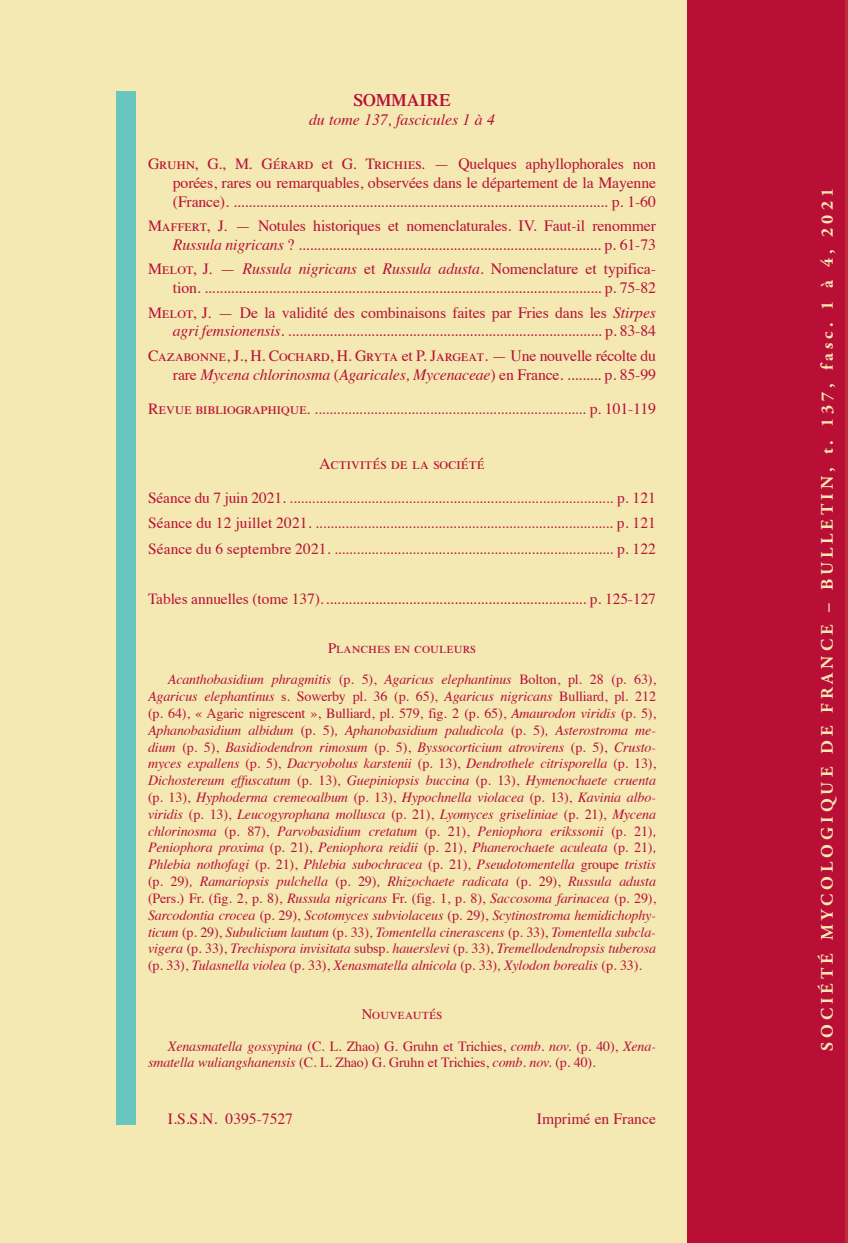
<style>
.page{position:relative;width:848px;height:1243px;background:#fff}
.page>*{position:absolute;margin:0;border:0;box-sizing:border-box;transform-origin:0 0}
.t1{font:700 17.5px "Adobe Garamond Pro";letter-spacing:.235em;color:#f4e8b3}
.t2{font:600 17.5px "Times";color:#b90f36}
.t3{font:15.92px "Times Roman SC";color:#b90f36}
.t4{font:15.75px/18.9px "Times";letter-spacing:-.01em;color:#b90f36;text-align:right}
.t5{font:italic 15.75px "Times";color:#b90f36}
.t6{font:15.58px "Times";color:#b90f36}
.t7{font:15.4px "Times";letter-spacing:-.005em;color:#b90f36}
.t8{font:14.88px "Times";color:#b90f36}
.t9{font:14.7px "Times Roman SC";color:#b90f36}
.t10{font:italic 14px/16.8px "Times";letter-spacing:-.01em;color:#b90f36;text-align:justify}
.t11{font:14px/16.8px "Times";letter-spacing:-.01em;color:#b90f36}
.s1{font-family:"Times Roman SC"}
.s2{font-style:italic}
.s3{font-family:"Times Roman SC";font-size:15.75px}
.s4{font-size:15.75px}
.s5{font-size:15.4px}
.s6{font-style:normal}
</style>
<div class="page">
<div style="left:0;top:0;width:847px;height:1242px;background:#f4e8b3"></div>
<div style="left:116px;top:91px;width:20px;height:1033px;background:#67c7be"></div>
<div style="left:687px;top:0;width:124px;height:1242px;background:#b90f36"></div>
<hr style="left:844px;top:0;width:3px;height:1242px;background:#c02d38">
<div style="left:811px;top:0;width:33px;height:1242px;background:#b90f36"></div>
<p class="t2" style="left:353px;top:93px;width:99px">SOMMAIRE</p>
<p class="t5" style="left:309px;top:114px;width:187px">du tome 137, fascicules 1 à 4</p>
<p class="t4" style="left:173px;top:155px;width:484px;text-align:justify;text-indent:-25px"><span class="s1">Gruhn, G., M. Gérard</span> et <span class="s1">G. Trichies.</span> — Quelques aphyllophorales non porées, rares ou remarquables, observées dans le département de la Mayenne (France). ................................................................................................... p. 1-60</p>
<p class="t4" style="left:148px;top:217px;width:509px"><span class="s1">Maffert, J. —</span> Notules historiques et nomenclaturales. IV. Faut-il renommer<br><span class="s2">Russula nigricans</span> ? ................................................................................ p. 61-73</p>
<p class="t4" style="left:148px;top:261px;width:509px"><span class="s1">Melot, J. —</span> <span class="s2">Russula nigricans</span> et <span class="s2">Russula adusta.</span> Nomenclature et typifica&shy;tion. ......................................................................................................... p. 75-82</p>
<p class="t4" style="left:148px;top:304px;width:509px"><span class="s1">Melot, J. —</span> De la validité des combinaisons faites par Fries dans les <span class="s2">Stirpes agri femsionensis.</span> ................................................................................... p. 83-84</p>
<p class="t4" style="left:148px;top:347px;width:509px"><span class="s1">Cazabonne</span>, J., H. <span class="s1">Cochard</span>, H. <span class="s1">Gryta</span> et P. <span class="s1">Jargeat</span>. — Une nouvelle récolte du rare <span class="s2">Mycena chlorinosma</span> (<span class="s2">Agaricales, Mycenaceae</span>) en France. ......... p. 85-99</p>
<p class="t8" style="left:148px;top:402px;width:509px"><span class="s3">Revue bibliographique.</span> ......................................................................... <span class="s4">p</span><span class="s3">.</span> <span class="s4">101-119</span></p>
<p class="t3" style="left:319px;top:458px;width:167px">Activités de la société</p>
<p class="t8" style="left:148px;top:492px;width:509px"><span class="s5">Séance du 7 juin 2021.</span> ....................................................................................... <span class="s5">p. 121</span></p>
<p class="t8" style="left:148px;top:517px;width:509px"><span class="s5">Séance du 12 juillet 2021.</span> ................................................................................ <span class="s5">p. 121</span></p>
<p class="t8" style="left:148px;top:542px;width:509px"><span class="s5">Séance du 6 septembre 2021.</span> ........................................................................... <span class="s5">p. 122</span></p>
<p class="t7" style="left:148px;top:592px;width:509px">Tables annuelles (tome 137). ..................................................................... p. 125-127</p>
<p class="t9" style="left:328px;top:642px;width:149px">Planches en couleurs</p>
<p class="t10" style="left:148px;top:672px;width:509px;text-indent:20px">Acanthobasidium phragmitis <span class="s6">(p. 5),</span> Agaricus elephantinus <span class="s6">Bolton, pl. 28 (p. 63), </span>Agaricus elephantinus <span class="s6">s. Sowerby pl. 36 (p. 65),</span> Agaricus nigricans <span class="s6">Bulliard, pl. 212 (p. 64), « Agaric nigrescent », Bulliard, pl. 579, fig. 2 (p. 65),</span> Amaurodon viridis <span class="s6">(p. 5), </span>Aphanobasidium albidum <span class="s6">(p. 5)</span>, Aphanobasidium paludicola <span class="s6">(p. 5)</span>, Asterostroma me&shy;dium <span class="s6">(p. 5),</span> Basidiodendron rimosum <span class="s6">(p. 5),</span> Byssocorticium atrovirens <span class="s6">(p. 5),</span> Crusto&shy;myces expallens <span class="s6">(p. 5),</span> Dacryobolus karstenii <span class="s6">(p. 13),</span> Dendrothele citrisporella <span class="s6">(p. 13), </span>Dichostereum effuscatum <span class="s6">(p. 13),</span> Guepiniopsis buccina <span class="s6">(p. 13),</span> Hymenochaete cruenta <span class="s6">(p. 13),</span> Hyphoderma cremeoalbum <span class="s6">(p. 13),</span> Hypochnella violacea <span class="s6">(p. 13),</span> Kavinia albo&shy;viridis <span class="s6">(p. 13),</span> Leucogyrophana mollusca <span class="s6">(p. 21),</span> Lyomyces griseliniae <span class="s6">(p. 21),</span> Mycena chlorinosma <span class="s6">(p. 87),</span> Parvobasidium cretatum <span class="s6">(p. 21),</span> Peniophora erikssonii <span class="s6">(p. 21)</span>, Peniophora proxima <span class="s6">(p. 21),</span> Peniophora reidii <span class="s6">(p. 21),</span> Phanerochaete aculeata <span class="s6">(p. 21)</span>, Phlebia nothofagi <span class="s6">(p. 21),</span> Phlebia subochracea <span class="s6">(p. 21),</span> Pseudotomentella <span class="s6">groupe</span> tristis <span class="s6">(p. 29)</span>, Ramariopsis pulchella <span class="s6">(p. 29)</span>, Rhizochaete radicata <span class="s6">(p. 29),</span> Russula adusta <span class="s6">(Pers.) Fr. (fig. 2, p. 8),</span> Russula nigricans <span class="s6">Fr. (fig. 1, p. 8),</span> Saccosoma farinacea <span class="s6">(p. 29), </span>Sarcodontia crocea <span class="s6">(p. 29),</span> Scotomyces subviolaceus <span class="s6">(p. 29),</span> Scytinostroma hemidichophy&shy;ticum <span class="s6">(p. 29),</span> Subulicium lautum <span class="s6">(p. 33),</span> Tomentella cinerascens <span class="s6">(p. 33),</span> Tomentella subcla&shy;vigera <span class="s6">(p. 33),</span> Trechispora invisitata <span class="s6">subsp.</span> hauerslevi <span class="s6">(p. 33),</span> Tremellodendropsis tuberosa <span class="s6">(p. 33),</span> Tulasnella violea <span class="s6">(p. 33),</span> Xenasmatella alnicola <span class="s6">(p. 33)</span>, Xylodon borealis <span class="s6">(p. 33)</span>.</p>
<p class="t9" style="left:361px;top:1008px;width:82px">Nouveautés</p>
<p class="t11" style="left:148px;top:1038px;width:509px;text-indent:20px"><span class="s2">Xenasmatella gossypina</span> (C. L. Zhao) G. Gruhn et Trichies, <span class="s2">comb. nov.</span> (p. 40), <span class="s2">Xena&shy;smatella wuliangshanensis</span> (C. L. Zhao) G. Gruhn et Trichies, <span class="s2">comb. nov.</span> (p. 40).</p>
<p class="t6" style="left:168px;top:1112px;width:127px">I.S.S.N. 0395-7527</p>
<p class="t6" style="left:536px;top:1112px;width:120px">Imprimé en France</p>
<p class="t1" style="left:816px;top:1050px;width:864px;rotate:-90deg">SOCIÉTÉ MYCOLOGIQUE DE FRANCE – BULLETIN, t. 137, fasc. 1 à 4, 2021</p>
</div>
